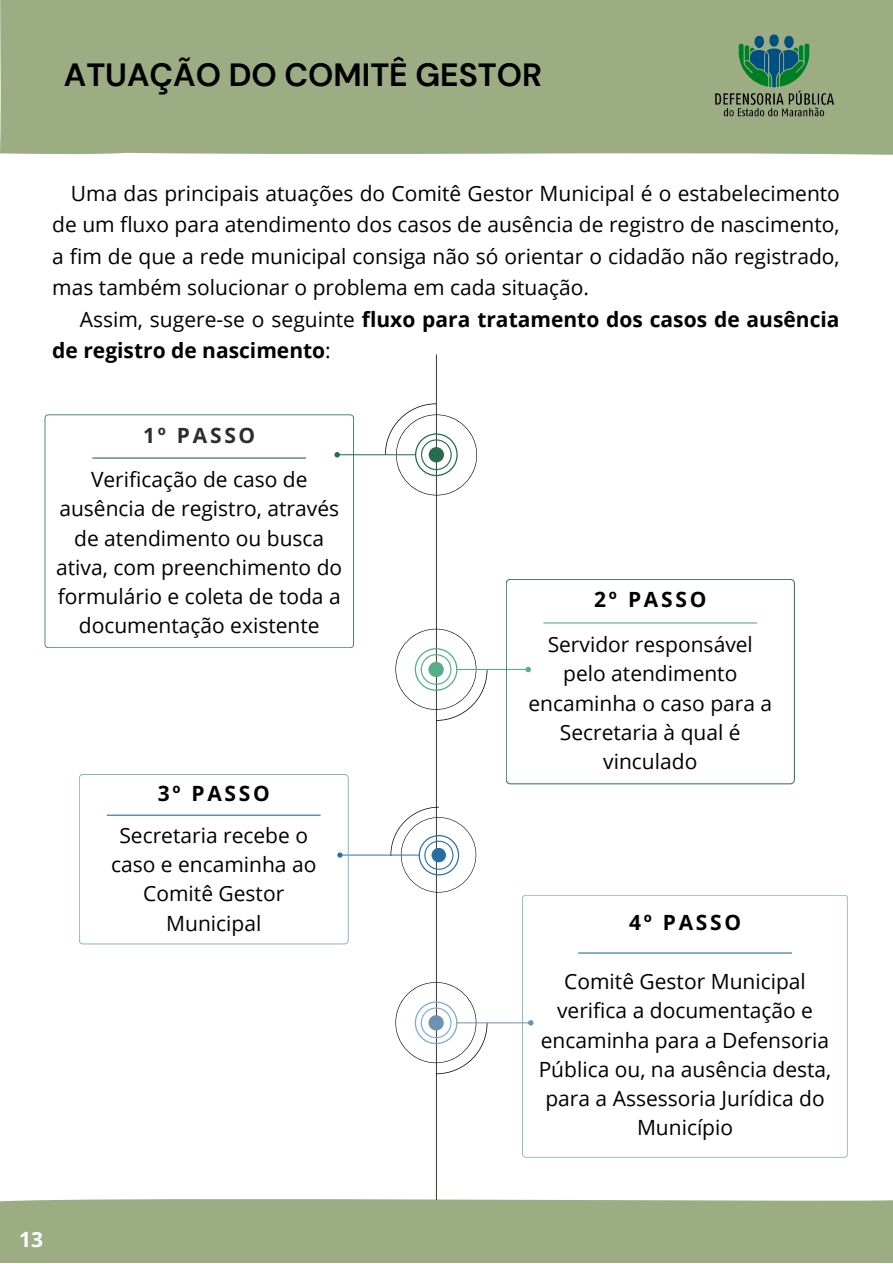
<style>
.page{position:relative;width:893px;height:1264px;background:#fff}
.page>*{position:absolute;margin:0;border:0;box-sizing:border-box;transform-origin:0 0}
.t1{font:700 32.1px "DM Sans";color:#000}
.t2{font:21px/29.2px "Open Sans";color:#000;text-align:center}
.t3{font:700 21px/31.5px "Open Sans";color:#000}
.t4{font:700 21px "Open Sans";letter-spacing:.13em;color:#2d2e2c}
.t5{font:700 21px "Open Sans";color:#fff}
.s1{font-weight:400}
</style>
<div class="page">
<div style="left:0;top:0;width:892px;height:155px;background:#9cad84"></div>
<div style="left:0;top:1199px;width:892px;height:63px;background:#9cad84"></div>
<img style="left:715px;top:34px;width:119px;height:83px">
<svg style="left:522px;top:895px;width:326px;height:262px"></svg>
<svg style="left:528px;top:1020px;width:5px;height:5px"></svg>
<svg style="left:79px;top:774px;width:269px;height:170px"></svg>
<svg style="left:385px;top:354px;width:102px;height:846px"></svg>
<svg style="left:45px;top:414px;width:309px;height:234px"></svg>
<hr style="left:92px;top:457px;width:214px;height:1px;background:#266d4f">
<svg style="left:505px;top:579px;width:289px;height:205px"></svg>
<hr style="left:543px;top:622px;width:214px;height:1px;background:#56ad88">
<hr style="left:107px;top:814px;width:213px;height:1px;background:#266ea2">
<hr style="left:578px;top:952px;width:213px;height:1px;background:#266ea2">
<p class="t1" style="left:64px;top:54px;width:480px">ATUAÇÃO DO COMITÊ GESTOR</p>
<p class="t2" style="left:52px;top:177px;width:789px;line-height:31.5px;text-align:justify;text-indent:19px">Uma das principais atuações do Comitê Gestor Municipal é o estabelecimento de um fluxo para atendimento dos casos de ausência de registro de nascimento, a fim de que a rede municipal consiga não só orientar o cidadão não registrado, mas também solucionar o problema em cada situação.</p>
<p class="t3" style="left:52px;top:303px;width:788px;text-indent:27px"><span class="s1">Assim, sugere-se o seguinte</span> fluxo para tratamento dos casos de ausência de registro de nascimento<span class="s1">:</span></p>
<p class="t4" style="left:143px;top:420px;width:114px">1º PASSO</p>
<p class="t2" style="left:56px;top:464px;width:287px">Verificação de caso de ausência de registro, através de atendimento ou busca ativa, com preenchimento do formulário e coleta de toda a documentação existente</p>
<p class="t3" style="left:158px;top:777px;width:114px">3º PASSO</p>
<p class="t2" style="left:111px;top:820px;width:207px">Secretaria recebe o caso e encaminha ao<br>Comitê Gestor<br>Municipal</p>
<p class="t3" style="left:594px;top:583px;width:114px">2º PASSO</p>
<p class="t2" style="left:528px;top:629px;width:245px">Servidor responsável pelo atendimento encaminha o caso para a<br>Secretaria à qual é vinculado</p>
<p class="t3" style="left:629px;top:906px;width:114px">4º PASSO</p>
<p class="t2" style="left:538px;top:966px;width:294px">Comitê Gestor Municipal verifica a documentação e encaminha para a Defensoria<br>Pública ou, na ausência desta, para a Assessoria Jurídica do<br>Município</p>
<p class="t5" style="left:19px;top:1224px;width:25px">13</p>
</div>
